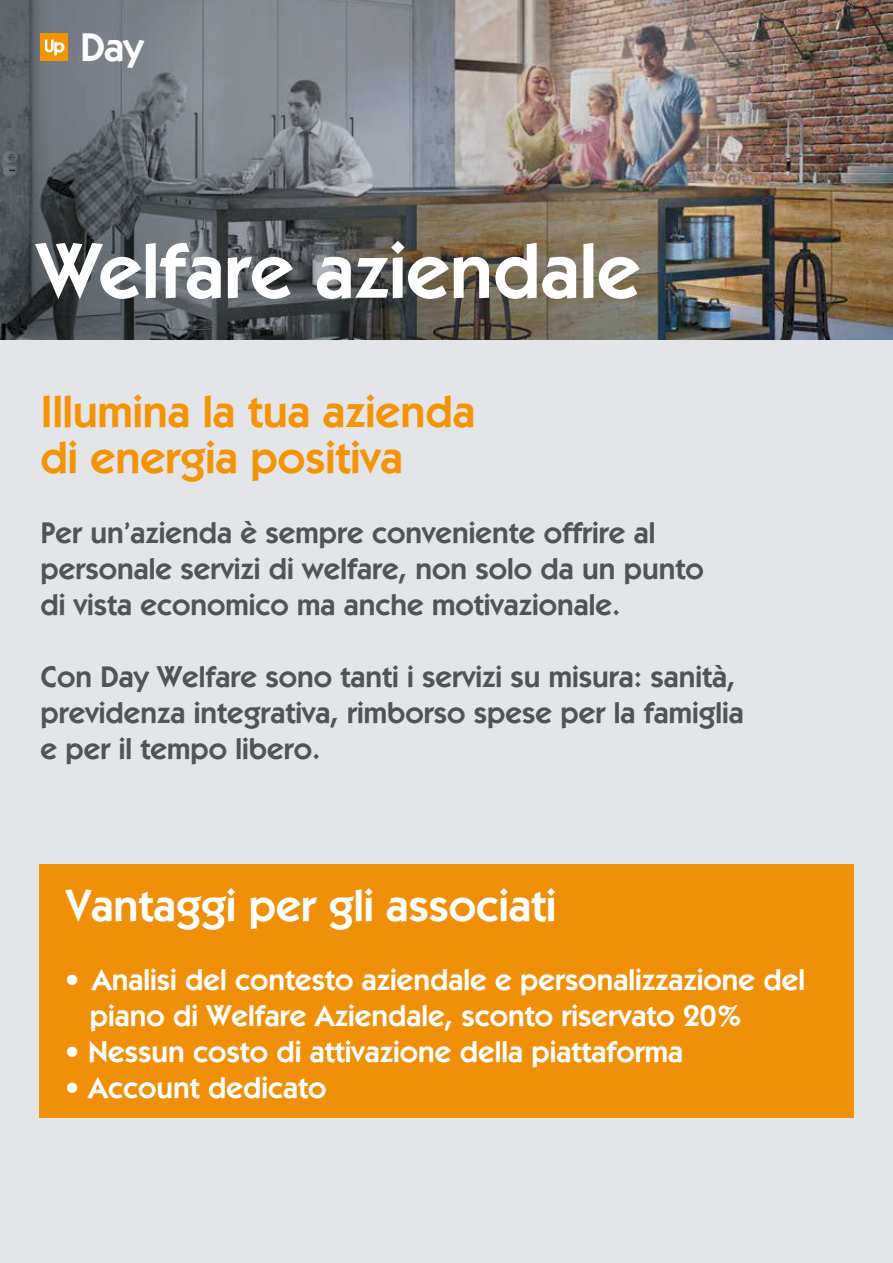
<style>
.page{position:relative;width:893px;height:1263px;background:#fff}
.page>*{position:absolute;margin:0;border:0;box-sizing:border-box;transform-origin:0 0}
.t1{font:600 78px "ITC Kabel Std";color:#fff}
.t2{font:600 45px/46.5px "ITC Kabel Std";color:#f39407}
.t3{font:600 45px "ITC Kabel Std";color:#fff}
.t4{font:600 40.35px "ITC Kabel Std";color:#fff}
.t5{font:600 30px/36px "ITC Kabel Std";color:#515456}
.t6{font:600 30px/36px "ITC Kabel Std";color:#fff}
</style>
<div class="page">
<img style="left:0;top:0;width:893px;height:340px">
<div style="left:0;top:340px;width:893px;height:923px;background:#e3e5e8"></div>
<div style="left:40px;top:34px;width:28px;height:27px;background:#f39407"></div>
<svg style="left:45px;top:39px;width:20px;height:17px"></svg>
<div style="left:39px;top:864px;width:815px;height:253px;background:#f09009"></div>
<h3 class="t4" style="left:80px;top:24px;width:65px">Day</h3>
<h1 class="t1" style="left:37px;top:225px;width:605px">Welfare aziendale</h1>
<h2 class="t2" style="left:40px;top:388px;width:437px">Illumina la tua azienda di energia positiva</h2>
<p class="t5" style="left:40px;top:514px;width:665px">Per un’azienda è sempre conveniente offrire al personale servizi di welfare, non solo da un punto di vista economico ma anche motivazionale.</p>
<p class="t5" style="left:40px;top:658px;width:705px">Con Day Welfare sono tanti i servizi su misura: sanità, previdenza integrativa, rimborso spese per la famiglia e per il tempo libero.</p>
<h2 class="t3" style="left:66px;top:879px;width:492px">Vantaggi per gli associati</h2>
<p class="t6" style="left:90px;top:961px;width:717px;text-indent:-25px">• Analisi del contesto aziendale e personalizzazione del piano di Welfare Aziendale, sconto riservato 20%</p>
<p class="t6" style="left:65px;top:1033px;width:620px">• Nessun costo di attivazione della piattaforma</p>
<p class="t6" style="left:65px;top:1069px;width:263px">• Account dedicato</p>
</div>
